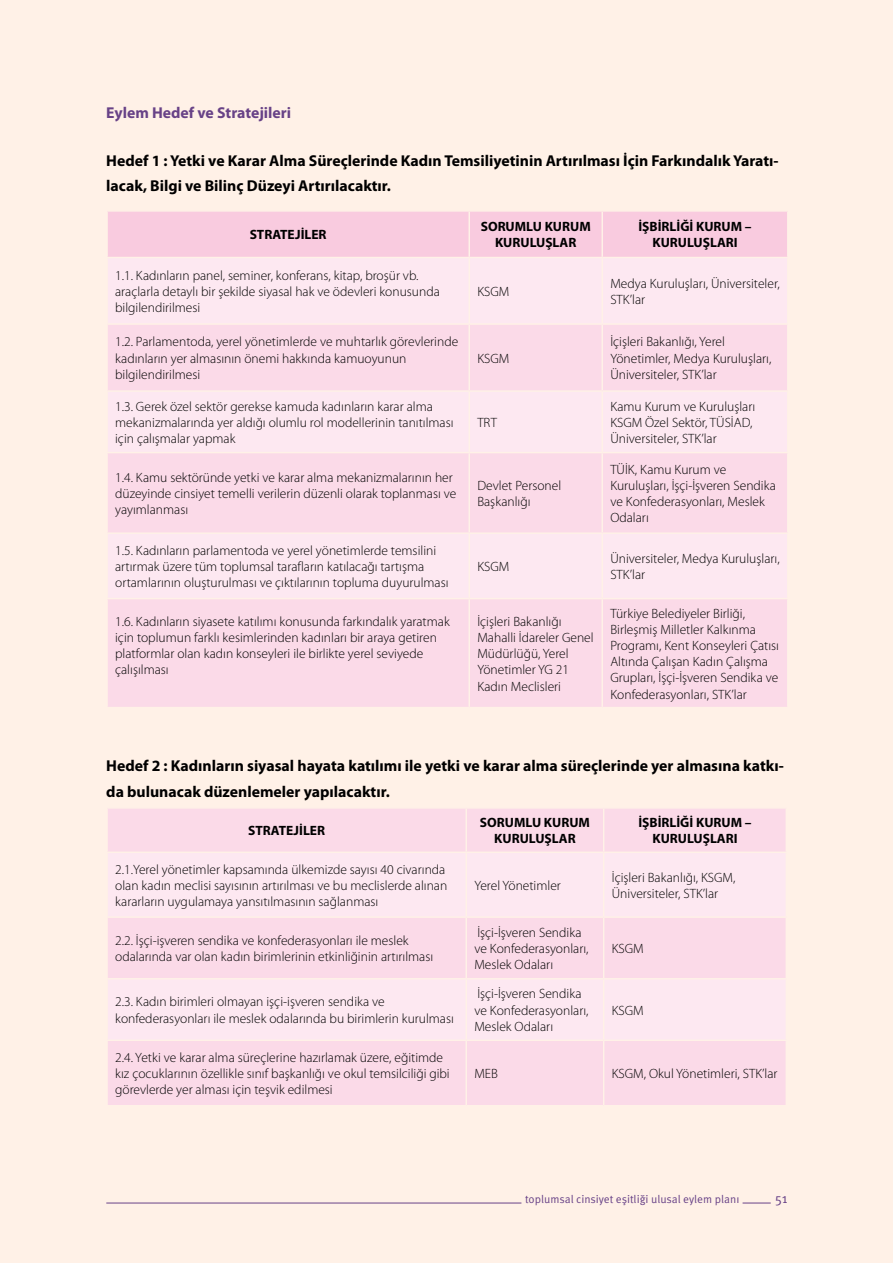
<style>
.page{position:relative;width:893px;height:1263px;background:#fff1e7}
.page>*{position:absolute;margin:0;border:0;box-sizing:border-box;transform-origin:0 0}
.t1{font:700 15.75px/25.5px "Myriad Pro";color:#000}
.t2{font:700 15.75px "Myriad Pro";color:#684287}
.t3{font:300 13.5px/16.2px "Myriad Pro";color:#000}
.t4{font:700 13.5px/16.2px "Myriad Pro";color:#000;text-align:center}
.t5{font:13.5px "Meta Pro";color:#684287}
.t6{font:11.25px "Meta Pro";color:#684287}
</style>
<div class="page">
<svg style="left:743px;top:1203px;width:28px;height:1px"></svg>
<hr style="left:106px;top:1203px;width:415px;height:1px;background:#684287">
<div style="left:108px;top:212px;width:679px;height:45px;background:#f9cbdf"></div>
<svg style="left:108px;top:325px;width:679px;height:382px;fill:#fbdae8"></svg>
<hr style="left:468px;top:212px;width:2px;height:45px;background:#fff1e7">
<hr style="left:601px;top:212px;width:2px;height:45px;background:#fff1e7">
<hr style="left:468px;top:325px;width:2px;height:65px;background:#fff1e7">
<hr style="left:601px;top:325px;width:2px;height:65px;background:#fff1e7">
<hr style="left:106px;top:390px;width:363px;height:2px;background:#fff1e7">
<hr style="left:469px;top:390px;width:133px;height:2px;background:#fff1e7">
<hr style="left:468px;top:392px;width:2px;height:60px;background:#fff1e7">
<hr style="left:602px;top:390px;width:187px;height:2px;background:#fff1e7">
<hr style="left:601px;top:392px;width:2px;height:60px;background:#fff1e7">
<hr style="left:106px;top:452px;width:363px;height:1px;background:#fff1e7">
<hr style="left:469px;top:452px;width:133px;height:1px;background:#fff1e7">
<hr style="left:468px;top:453px;width:2px;height:79px;background:#fff1e7">
<hr style="left:602px;top:452px;width:187px;height:1px;background:#fff1e7">
<hr style="left:601px;top:453px;width:2px;height:79px;background:#fff1e7">
<hr style="left:106px;top:532px;width:363px;height:2px;background:#fff1e7">
<hr style="left:469px;top:532px;width:133px;height:2px;background:#fff1e7">
<hr style="left:468px;top:534px;width:2px;height:64px;background:#fff1e7">
<hr style="left:602px;top:532px;width:187px;height:2px;background:#fff1e7">
<hr style="left:601px;top:534px;width:2px;height:64px;background:#fff1e7">
<hr style="left:106px;top:598px;width:363px;height:1px;background:#fff1e7">
<hr style="left:469px;top:598px;width:133px;height:1px;background:#fff1e7">
<hr style="left:468px;top:599px;width:2px;height:108px;background:#fff1e7">
<hr style="left:602px;top:598px;width:187px;height:1px;background:#fff1e7">
<hr style="left:601px;top:599px;width:2px;height:108px;background:#fff1e7">
<div style="left:108px;top:809px;width:678px;height:296px;background:#fbdae8"></div>
<svg style="left:108px;top:853px;width:678px;height:186px;fill:#fde8f1"></svg>
<hr style="left:465px;top:809px;width:2px;height:42px;background:#fff1e7">
<hr style="left:603px;top:809px;width:1px;height:42px;background:#fff1e7">
<hr style="left:106px;top:851px;width:360px;height:2px;background:#fff1e7">
<hr style="left:466px;top:851px;width:138px;height:2px;background:#fff1e7">
<hr style="left:465px;top:853px;width:2px;height:63px;background:#fff1e7">
<hr style="left:604px;top:851px;width:183px;height:2px;background:#fff1e7">
<hr style="left:603px;top:853px;width:1px;height:63px;background:#fff1e7">
<hr style="left:106px;top:916px;width:360px;height:2px;background:#fff1e7">
<hr style="left:466px;top:916px;width:138px;height:2px;background:#fff1e7">
<hr style="left:465px;top:918px;width:2px;height:60px;background:#fff1e7">
<hr style="left:604px;top:916px;width:183px;height:2px;background:#fff1e7">
<hr style="left:603px;top:918px;width:1px;height:60px;background:#fff1e7">
<hr style="left:106px;top:978px;width:360px;height:1px;background:#fff1e7">
<hr style="left:466px;top:978px;width:138px;height:1px;background:#fff1e7">
<hr style="left:465px;top:979px;width:2px;height:60px;background:#fff1e7">
<hr style="left:604px;top:978px;width:183px;height:1px;background:#fff1e7">
<hr style="left:603px;top:979px;width:1px;height:60px;background:#fff1e7">
<hr style="left:106px;top:1039px;width:360px;height:2px;background:#fff1e7">
<hr style="left:466px;top:1039px;width:138px;height:2px;background:#fff1e7">
<hr style="left:465px;top:1041px;width:2px;height:64px;background:#fff1e7">
<hr style="left:604px;top:1039px;width:183px;height:2px;background:#fff1e7">
<hr style="left:603px;top:1041px;width:1px;height:64px;background:#fff1e7">
<p class="t2" style="left:106px;top:103px;width:186px">Eylem Hedef ve Stratejileri</p>
<p class="t1" style="left:106px;top:147px;width:674px">Hedef 1 : Yetki ve Karar Alma Süreçlerinde Kadın Temsiliyetinin Artırılması İçin Farkındalık Yaratı&shy;lacak, Bilgi ve Bilinç Düzeyi Artırılacaktır.</p>
<p class="t4" style="left:250px;top:226px;width:78px">STRATEJİLER</p>
<p class="t4" style="left:481px;top:218px;width:112px">SORUMLU KURUM<br>KURULUŞLAR</p>
<p class="t4" style="left:638px;top:218px;width:115px">İŞBİRLİĞİ KURUM –<br>KURULUŞLARI</p>
<p class="t3" style="left:115px;top:267px;width:326px">1.1. Kadınların panel, seminer, konferans, kitap, broşür vb. araçlarla detaylı bir şekilde siyasal hak ve ödevleri konusunda bilgilendirilmesi</p>
<p class="t3" style="left:477px;top:283px;width:33px">KSGM</p>
<p class="t3" style="left:610px;top:275px;width:171px">Medya Kuruluşları, Üniversiteler,<br>STK’lar</p>
<p class="t3" style="left:115px;top:334px;width:345px">1.2. Parlamentoda, yerel yönetimlerde ve muhtarlık görevlerinde kadınların yer almasının önemi hakkında kamuoyunun bilgilendirilmesi</p>
<p class="t3" style="left:115px;top:398px;width:340px">1.3. Gerek özel sektör gerekse kamuda kadınların karar alma mekanizmalarında yer aldığı olumlu rol modellerinin tanıtılması için çalışmalar yapmak</p>
<p class="t3" style="left:477px;top:350px;width:33px">KSGM</p>
<p class="t3" style="left:477px;top:414px;width:21px">TRT</p>
<p class="t3" style="left:115px;top:469px;width:343px">1.4. Kamu sektöründe yetki ve karar alma mekanizmalarının her düzeyinde cinsiyet temelli verilerin düzenli olarak toplanması ve yayımlanması</p>
<p class="t3" style="left:477px;top:477px;width:85px">Devlet Personel<br>Başkanlığı</p>
<p class="t3" style="left:610px;top:334px;width:163px">İçişleri Bakanlığı, Yerel<br>Yönetimler, Medya Kuruluşları,<br>Üniversiteler, STK’lar</p>
<p class="t3" style="left:610px;top:398px;width:146px">Kamu Kurum ve Kuruluşları<br>KSGM Özel Sektör, TÜSİAD,<br>Üniversiteler, STK’lar</p>
<p class="t3" style="left:610px;top:461px;width:167px">TÜİK, Kamu Kurum ve<br>Kuruluşları, İşçi-İşveren Sendika ve Konfederasyonları, Meslek<br>Odaları</p>
<p class="t3" style="left:115px;top:542px;width:335px">1.5. Kadınların parlamentoda ve yerel yönetimlerde temsilini artırmak üzere tüm toplumsal tarafların katılacağı tartışma ortamlarının oluşturulması ve çıktılarının topluma duyurulması</p>
<p class="t3" style="left:477px;top:559px;width:33px">KSGM</p>
<p class="t3" style="left:610px;top:550px;width:171px">Üniversiteler, Medya Kuruluşları,<br>STK’lar</p>
<p class="t3" style="left:115px;top:613px;width:336px">1.6. Kadınların siyasete katılımı konusunda farkındalık yaratmak için toplumun farklı kesimlerinden kadınları bir araya getiren platformlar olan kadın konseyleri ile birlikte yerel seviyede çalışılması</p>
<p class="t3" style="left:477px;top:613px;width:118px">İçişleri Bakanlığı<br>Mahalli İdareler Genel<br>Müdürlüğü, Yerel<br>Yönetimler YG 21<br>Kadın Meclisleri</p>
<p class="t3" style="left:610px;top:605px;width:170px">Türkiye Belediyeler Birliği,<br>Birleşmiş Milletler Kalkınma<br>Programı, Kent Konseyleri Çatısı<br>Altında Çalışan Kadın Çalışma<br>Grupları, İşçi-İşveren Sendika ve<br>Konfederasyonları, STK’lar</p>
<p class="t1" style="left:106px;top:753px;width:679px">Hedef 2 : Kadınların siyasal hayata katılımı ile yetki ve karar alma süreçlerinde yer almasına katkı&shy;da bulunacak düzenlemeler yapılacaktır.</p>
<p class="t4" style="left:248px;top:822px;width:78px">STRATEJİLER</p>
<p class="t4" style="left:480px;top:814px;width:112px">SORUMLU KURUM<br>KURULUŞLAR</p>
<p class="t4" style="left:638px;top:814px;width:115px">İŞBİRLİĞİ KURUM –<br>KURULUŞLARI</p>
<p class="t3" style="left:115px;top:861px;width:334px">2.1.Yerel yönetimler kapsamında ülkemizde sayısı 40 civarında olan kadın meclisi sayısının artırılması ve bu meclislerde alınan kararların uygulamaya yansıtılmasının sağlanması</p>
<p class="t3" style="left:474px;top:877px;width:88px">Yerel Yönetimler</p>
<p class="t3" style="left:612px;top:869px;width:125px">İçişleri Bakanlığı, KSGM,<br>Üniversiteler, STK’lar</p>
<p class="t3" style="left:115px;top:932px;width:320px">2.2. İşçi-işveren sendika ve konfederasyonları ile meslek odalarında var olan kadın birimlerinin etkinliğinin artırılması</p>
<p class="t3" style="left:474px;top:924px;width:116px">İşçi-İşveren Sendika ve Konfederasyonları,<br>Meslek Odaları</p>
<p class="t3" style="left:115px;top:994px;width:340px">2.3. Kadın birimleri olmayan işçi-işveren sendika ve konfederasyonları ile meslek odalarında bu birimlerin kurulması</p>
<p class="t3" style="left:474px;top:986px;width:116px">İşçi-İşveren Sendika ve Konfederasyonları,<br>Meslek Odaları</p>
<p class="t3" style="left:612px;top:941px;width:33px">KSGM</p>
<p class="t3" style="left:612px;top:1002px;width:33px">KSGM</p>
<p class="t3" style="left:115px;top:1049px;width:336px">2.4. Yetki ve karar alma süreçlerine hazırlamak üzere, eğitimde kız çocuklarının özellikle sınıf başkanlığı ve okul temsilciliği gibi görevlerde yer alması için teşvik edilmesi</p>
<p class="t3" style="left:474px;top:1066px;width:25px">MEB</p>
<p class="t3" style="left:612px;top:1066px;width:167px">KSGM, Okul Yönetimleri, STK’lar</p>
<p class="t6" style="left:525px;top:1192px;width:216px">toplumsal cinsiyet eşitliği ulusal eylem planı</p>
<p class="t5" style="left:775px;top:1190px;width:14px">51</p>
</div>
